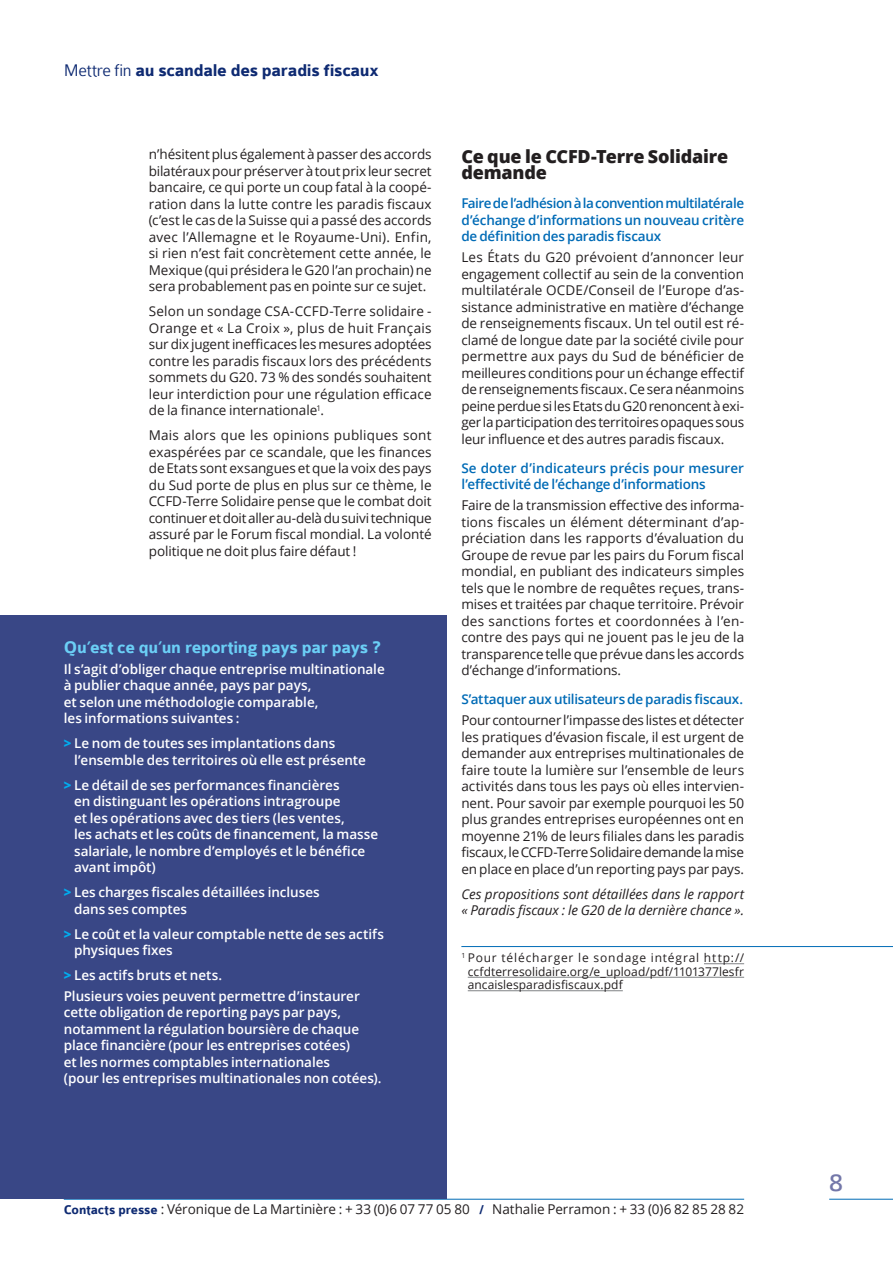
<style>
.page{position:relative;width:893px;height:1263px;background:#fff}
.page>*{position:absolute;margin:0;border:0;box-sizing:border-box;transform-origin:0 0}
.t1{font:27px "Colaborate";color:#7377a9}
.t2{font:700 18px "Colaborate";letter-spacing:-.02em;color:#0e2a72}
.t3{font:700 18px "Colaborate";letter-spacing:-.02em;color:#6bcff6}
.t4{font:800 18px/16.5px "Open Sans";letter-spacing:-.01em;color:#231f20}
.t5{font:13.5px/16.5px "Open Sans";letter-spacing:-.005em;color:#231f20;text-align:justify}
.t6{font:600 13.5px/16.5px "Open Sans";color:#fff}
.t7{font:600 13.5px/16.5px "Open Sans";letter-spacing:-.015em;color:#006bb6;text-align:justify}
.t8{font:italic 13.5px/16.5px "Open Sans";color:#231f20}
.t9{font:12px/13.5px "Open Sans";letter-spacing:.005em;color:#231f20;text-align:justify}
.s1{font-weight:300}
.s2{font-weight:800;color:#00aeef}
.s3{font-family:"Colaborate";font-weight:700;color:#0e2a72}
</style>
<div class="page">
<hr style="left:64px;top:1199px;width:680px;height:1px;background:#006bb6">
<hr style="left:829px;top:1199px;width:64px;height:1px;background:#006bb6">
<div style="left:0;top:615px;width:446px;height:584px;background:#394786"></div>
<hr style="left:704px;top:963px;width:40px;height:1px;background:#808285">
<hr style="left:468px;top:977px;width:276px;height:1px;background:#808285">
<hr style="left:468px;top:990px;width:155px;height:1px;background:#808285">
<hr style="left:461px;top:946px;width:432px;height:1px;background:#006bb6">
<h2 class="t2" style="left:64px;top:61px;width:316px"><span class="s1">Mettre fin</span> au scandale des paradis fiscaux</h2>
<p class="t5" style="left:149px;top:146px;width:284px">n’hésitent plus également à passer des accords bilatéraux pour préserver à tout prix leur secret bancaire, ce qui porte un coup fatal à la coopé&shy;ration dans la lutte contre les paradis fiscaux (c’est le cas de la Suisse qui a passé des accords avec l’Allemagne et le Royaume-Uni). Enfin, si rien n’est fait concrètement cette année, le Mexique (qui présidera le G20 l’an prochain) ne sera probablement pas en pointe sur ce sujet.</p>
<p class="t5" style="left:149px;top:303px;width:284px">Selon un sondage CSA-CCFD-Terre solidaire - Orange et « La Croix », plus de huit Français sur dix jugent inefficaces les mesures adoptées contre les paradis fiscaux lors des précédents sommets du G20. 73 % des sondés souhaitent leur interdiction pour une régulation efficace de la finance internationale<sup>1</sup>.</p>
<p class="t5" style="left:149px;top:427px;width:284px">Mais alors que les opinions publiques sont exaspérées par ce scandale, que les finances de Etats sont exsangues et que la voix des pays du Sud porte de plus en plus sur ce thème, le CCFD-Terre Solidaire pense que le combat doit continuer et doit aller au-delà du suivi technique assuré par le Forum fiscal mondial. La volonté politique ne doit plus faire défaut !</p>
<h2 class="t3" style="left:64px;top:638px;width:319px">Qu’est ce qu’un reporting pays par pays ?</h2>
<p class="t6" style="left:64px;top:660px;width:322px">Il s’agit d’obliger chaque entreprise multinationale à publier chaque année, pays par pays,<br>et selon une méthodologie comparable,<br>les informations suivantes :</p>
<p class="t6" style="left:74px;top:735px;width:293px;text-indent:-10px"><span class="s2">&gt;</span> Le nom de toutes ses implantations dans l’ensemble des territoires où elle est présente</p>
<p class="t6" style="left:74px;top:776px;width:306px;text-indent:-10px"><span class="s2">&gt;</span> Le détail de ses performances financières<br>en distinguant les opérations intragroupe<br>et les opérations avec des tiers (les ventes,<br>les achats et les coûts de financement, la masse salariale, le nombre d’employés et le bénéfice avant impôt)</p>
<p class="t6" style="left:74px;top:884px;width:247px;text-indent:-10px"><span class="s2">&gt;</span> Les charges fiscales détaillées incluses dans ses comptes</p>
<p class="t6" style="left:74px;top:925px;width:311px;text-indent:-10px"><span class="s2">&gt;</span> Le coût et la valeur comptable nette de ses actifs physiques fixes</p>
<p class="t6" style="left:64px;top:965px;width:298px;line-height:20.7px"><span class="s2">&gt;</span> Les actifs bruts et nets.<br>Plusieurs voies peuvent permettre d’instaurer</p>
<p class="t6" style="left:64px;top:1004px;width:319px">cette obligation de reporting pays par pays, notamment la régulation boursière de chaque place financière (pour les entreprises cotées)<br>et les normes comptables internationales<br>(pour les entreprises multinationales non cotées).</p>
<h2 class="t4" style="left:461px;top:147px;width:268px">Ce que le CCFD-Terre Solidaire demande</h2>
<p class="t7" style="left:461px;top:195px;width:284px">Faire de l’adhésion à la convention multilatérale d’échange d’informations un nouveau critère de définition des paradis fiscaux</p>
<p class="t5" style="left:461px;top:249px;width:284px">Les États du G20 prévoient d’annoncer leur engagement collectif au sein de la convention multilatérale OCDE/Conseil de l’Europe d’as&shy;sistance administrative en matière d’échange de renseignements fiscaux. Un tel outil est ré&shy;clamé de longue date par la société civile pour permettre aux pays du Sud de bénéficier de meilleures conditions pour un échange effectif de renseignements fiscaux. Ce sera néanmoins peine perdue si les Etats du G20 renoncent à exi&shy;ger la participation des territoires opaques sous leur influence et des autres paradis fiscaux.</p>
<p class="t7" style="left:461px;top:459px;width:284px">Se doter d’indicateurs précis pour mesurer l’effectivité de l’échange d’informations</p>
<p class="t5" style="left:461px;top:497px;width:284px">Faire de la transmission effective des informa&shy;tions fiscales un élément déterminant d’ap&shy;préciation dans les rapports d’évaluation du Groupe de revue par les pairs du Forum fiscal mondial, en publiant des indicateurs simples tels que le nombre de requêtes reçues, trans&shy;mises et traitées par chaque territoire. Prévoir des sanctions fortes et coordonnées à l’en&shy;contre des pays qui ne jouent pas le jeu de la transparence telle que prévue dans les accords d’échange d’informations.</p>
<p class="t7" style="left:461px;top:691px;width:283px">S’attaquer aux utilisateurs de paradis fiscaux.</p>
<p class="t5" style="left:461px;top:712px;width:284px">Pour contourner l’impasse des listes et détecter les pratiques d’évasion fiscale, il est urgent de demander aux entreprises multinationales de faire toute la lumière sur l’ensemble de leurs activités dans tous les pays où elles intervien&shy;nent. Pour savoir par exemple pourquoi les 50 plus grandes entreprises européennes ont en moyenne 21% de leurs filiales dans les paradis fiscaux, le CCFD-Terre Solidaire demande la mise en place en place d’un reporting pays par pays.</p>
<p class="t8" style="left:461px;top:885px;width:284px">Ces propositions sont détaillées dans le rapport « Paradis fiscaux : le G20 de la dernière chance ».</p>
<p class="t9" style="left:468px;top:951px;width:278px;text-indent:-6px"><sup>1</sup> Pour télécharger le sondage intégral http:// ccfdterresolidaire.org/e_upload/pdf/1101377lesfr ancaislesparadisfiscaux.pdf</p>
<p class="t5" style="left:64px;top:1200px;width:682px"><span class="s3">Contacts presse</span> : Véronique de La Martinière : + 33 (0)6 07 77 05 80 <span class="s3">/</span> Nathalie Perramon : + 33 (0)6 82 85 28 82</p>
<h1 class="t1" style="left:829px;top:1169px;width:15px">8</h1>
</div>
